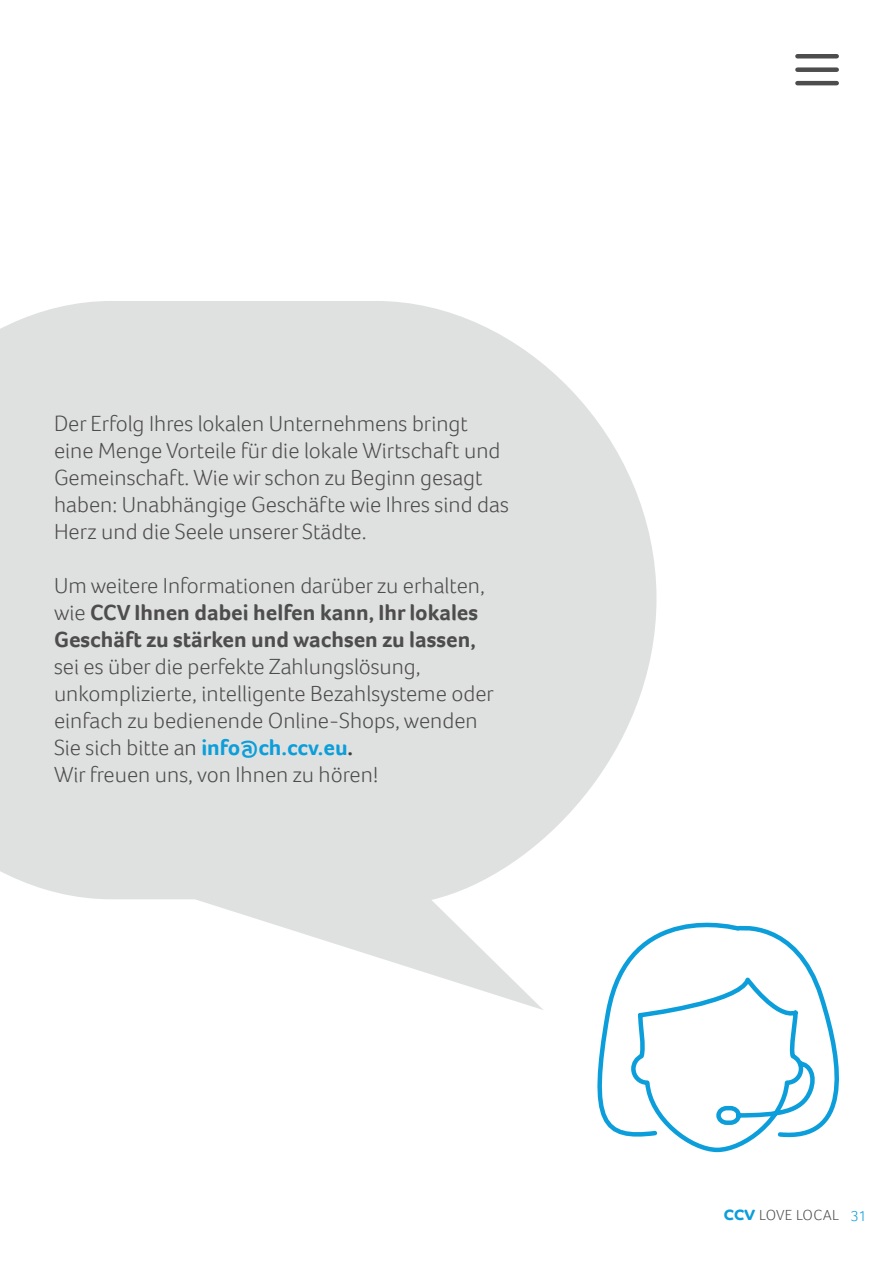
<style>
.page{position:relative;width:893px;height:1263px;background:#fff}
.page>*{position:absolute;margin:0;border:0;box-sizing:border-box;transform-origin:0 0}
.t1{font:300 22.5px/27px "Foco";color:#4e4d4d}
.t2{font:700 22.5px/27px "Foco";color:#4e4d4d}
.t3{font:300 15px "Foco";letter-spacing:.015em;color:#4e4d4d}
.s1{font-weight:300}
.s2{color:#414042}
.s3{font-weight:700;color:#0c9eda}
.s4{font-weight:700;color:#414042}
.s5{font-family:"Co Headline";font-weight:700;color:#0c9eda}
.s6{color:#0c9eda}
</style>
<div class="page">
<svg style="left:0;top:301px;width:656px;height:709px;fill:#dfe1e0"></svg>
<div style="left:797px;top:54px;width:40px;height:5px;background:#4d4d4d"></div>
<div style="left:797px;top:67px;width:40px;height:5px;background:#4d4d4d"></div>
<hr style="left:797px;top:81px;width:40px;height:4px;background:#4d4d4d">
<svg style="left:588px;top:893px;width:251px;height:260px"></svg>
<p class="t1" style="left:54px;top:410px;width:456px">Der Erfolg Ihres lokalen Unternehmens bringt eine Menge Vorteile für die lokale Wirtschaft und Gemeinschaft. Wie wir schon zu Beginn gesagt haben: Unabhängige Geschäfte wie Ihres sind das Herz und die Seele unserer Städte.</p>
<p class="t2" style="left:54px;top:572px;width:432px"><span class="s1">Um weitere Informationen darüber zu erhalten, wie</span> CCV Ihnen dabei helfen kann, Ihr lokales<br>Geschäft zu stärken und wachsen zu lassen,</p>
<p class="t1" style="left:54px;top:653px;width:441px">sei es über die perfekte Zahlungslösung, unkomplizierte, intelligente Bezahlsysteme oder einfach zu bedienende Online-Shops, wenden Sie sich bitte a<span class="s2">n</span> <span class="s3">info@ch.ccv.eu</span><span class="s4">.<br></span>Wir freuen uns, von Ihnen zu hören!</p>
<p class="t3" style="left:724px;top:1205px;width:144px"><span class="s5">CCV</span> LOVE LOCAL <span class="s6">31</span></p>
</div>
